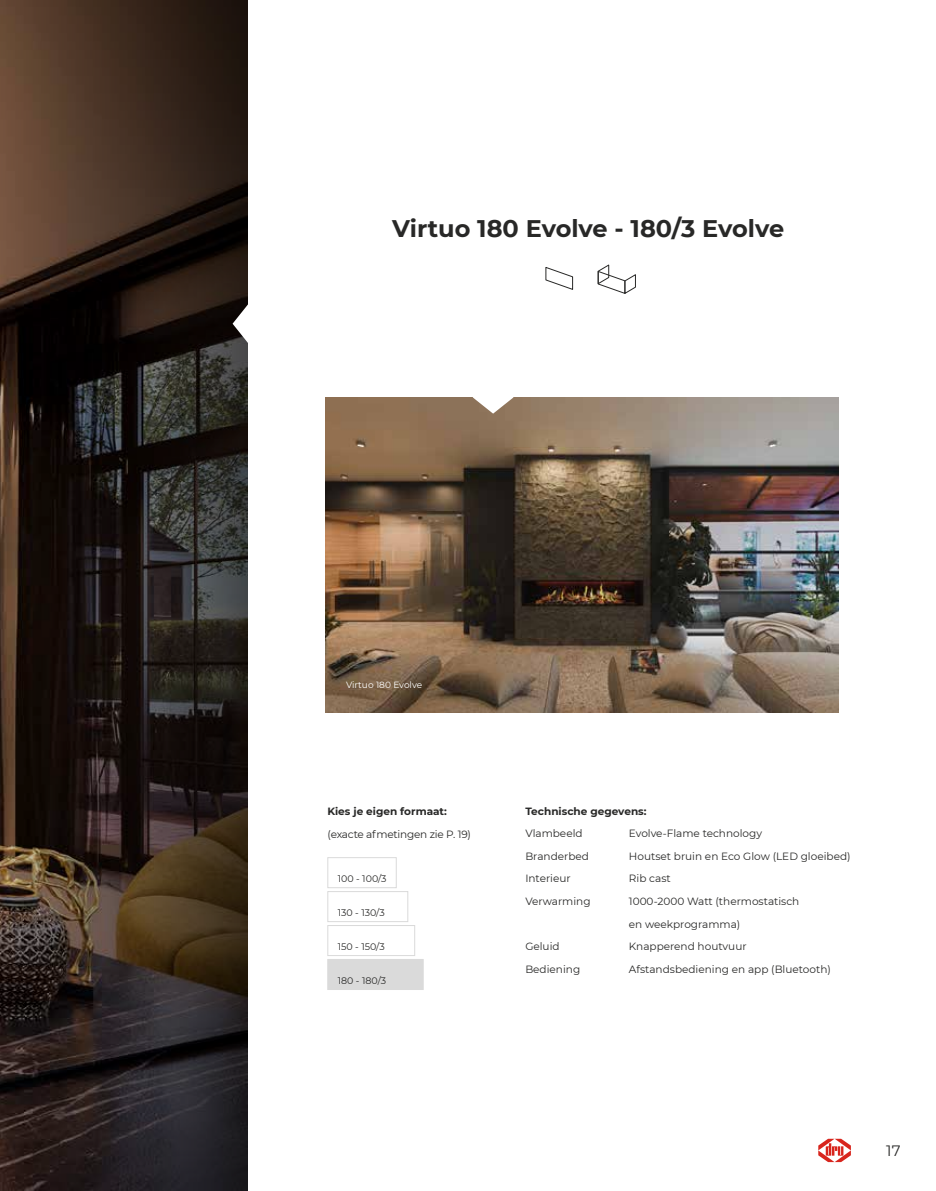
<style>
.page{position:relative;width:936px;height:1191px;background:#fff}
.page>*{position:absolute;margin:0;border:0;box-sizing:border-box;transform-origin:0 0}
.t1{font:700 24px "Montserrat";color:#282827}
.t2{font:15px "Montserrat";color:#282827}
.t3{font:10.5px/22.5px "Montserrat";color:#282827}
.t4{font:700 10.5px "Montserrat";color:#282827}
.t5{font:10.5px "Montserrat";letter-spacing:-.02em;color:#282827}
.t6{font:9.45px "Montserrat";color:#282827}
.t7{font:9px "Montserrat";color:#fff}
</style>
<div class="page">
<svg style="left:818px;top:1138px;width:32px;height:24px"></svg>
<svg style="left:0;top:0;width:248px;height:1191px;background:#2e231d"></svg>
<svg style="left:232px;top:303px;width:16px;height:41px"></svg>
<svg style="left:545px;top:267px;width:28px;height:23px"></svg>
<svg style="left:597px;top:264px;width:39px;height:30px"></svg>
<img style="left:325px;top:397px;width:513px;height:316px">
<svg style="left:472px;top:397px;width:41px;height:16px"></svg>
<div style="left:327px;top:857px;width:69px;height:31px;border:1px solid #dadada"></div>
<div style="left:327px;top:925px;width:88px;height:31px;border:1px solid #dadada"></div>
<div style="left:327px;top:891px;width:81px;height:31px;border:1px solid #dadada"></div>
<div style="left:327px;top:959px;width:96px;height:30px;background:#dadada"></div>
<h1 class="t1" style="left:392px;top:211px;width:393px">Virtuo 180 Evolve - 180/3 Evolve</h1>
<p class="t7" style="left:346px;top:678px;width:78px">Virtuo 180 Evolve</p>
<p class="t4" style="left:327px;top:804px;width:121px">Kies je eigen formaat:</p>
<p class="t5" style="left:327px;top:826px;width:145px">(exacte afmetingen zie P. 19)</p>
<p class="t6" style="left:338px;top:872px;width:50px">100 - 100/3</p>
<p class="t6" style="left:338px;top:906px;width:49px">130 - 130/3</p>
<p class="t6" style="left:338px;top:940px;width:49px">150 - 150/3</p>
<p class="t6" style="left:338px;top:973px;width:50px">180 - 180/3</p>
<p class="t4" style="left:525px;top:803px;width:123px">Technische gegevens:</p>
<p class="t3" style="left:525px;top:822px;width:59px">Vlambeeld</p>
<p class="t3" style="left:629px;top:822px;width:135px">Evolve-Flame technology</p>
<p class="t3" style="left:525px;top:844px;width:65px">Branderbed</p>
<p class="t3" style="left:629px;top:844px;width:223px">Houtset bruin en Eco Glow (LED gloeibed)</p>
<p class="t3" style="left:525px;top:867px;width:47px">Interieur</p>
<p class="t3" style="left:629px;top:867px;width:43px">Rib cast</p>
<p class="t3" style="left:525px;top:889px;width:67px">Verwarming</p>
<p class="t3" style="left:629px;top:889px;width:172px">1000-2000 Watt (thermostatisch en weekprogramma)</p>
<p class="t3" style="left:525px;top:934px;width:36px">Geluid</p>
<p class="t3" style="left:629px;top:934px;width:119px">Knapperend houtvuur</p>
<p class="t3" style="left:525px;top:957px;width:56px">Bediening</p>
<p class="t3" style="left:629px;top:957px;width:203px">Afstandsbediening en app (Bluetooth)</p>
<h2 class="t2" style="left:886px;top:1140px;width:16px">17</h2>
</div>
